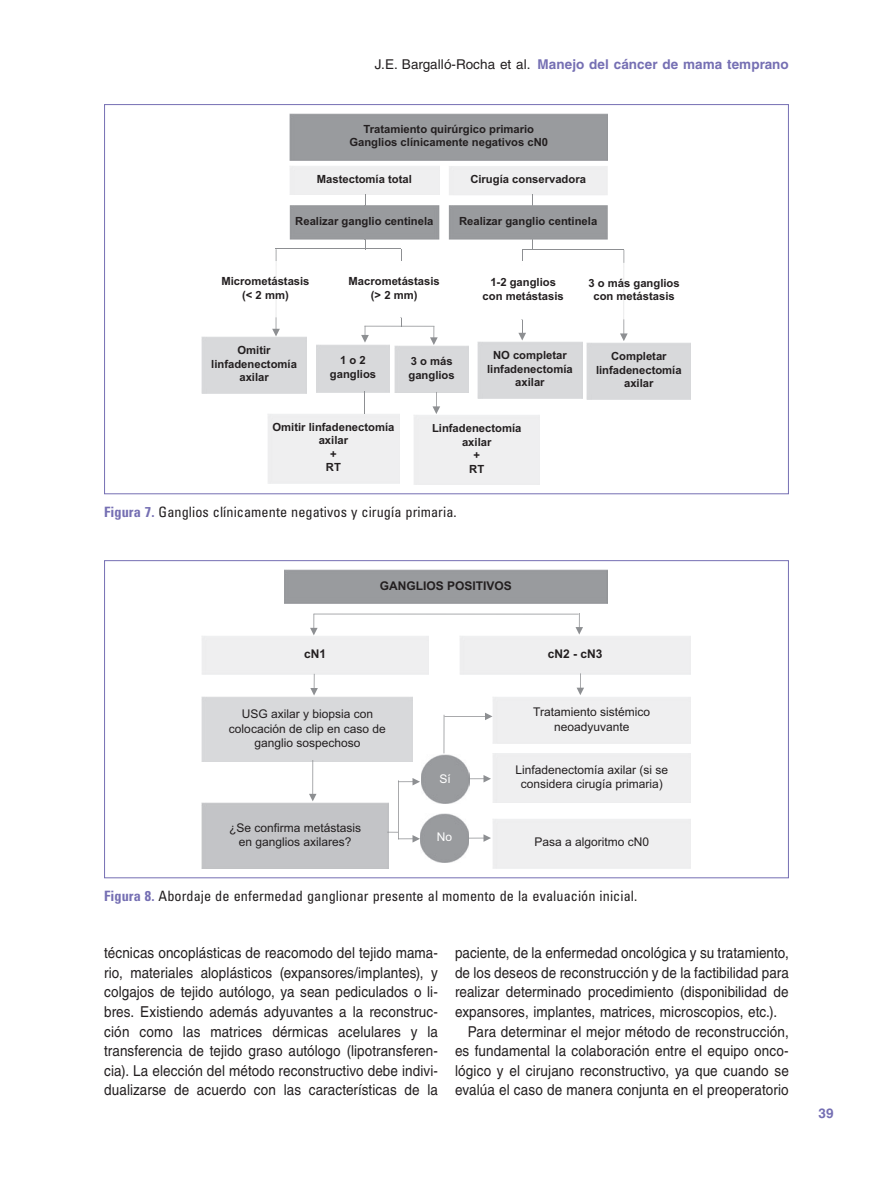
<style>
.page{position:relative;width:893px;height:1191px;background:#fff}
.page>*{position:absolute;margin:0;border:0;box-sizing:border-box;transform-origin:0 0}
.t1{font:15px/19.5px "Helvetica LT Std";letter-spacing:.005em;color:#231f20;text-align:justify;scale:.9 1}
.t2{font:condensed 14.25px "Univers LT Std";letter-spacing:.005em;color:#231f20}
.t3{font:700 13.5px "Helvetica LT Std";letter-spacing:.005em;color:#756fb3}
.t4{font:12px/14.4px "Arial";color:#231f20;text-align:center}
.t5{font:700 12px "Arial";color:#231f20}
.t6{font:12px "Arial";color:#fff}
.t7{font:700 11.25px/13.5px "Arial";color:#231f20;text-align:center}
.s1{font-weight:400;color:#231f20}
.s2{font-weight:700;color:#756fb3}
</style>
<div class="page">
<img style="left:421px;top:755px;width:49px;height:48px">
<img style="left:420px;top:813px;width:49px;height:49px">
<hr style="left:314px;top:613px;width:265px;height:1px;background:#8d8f92">
<hr style="left:444px;top:715px;width:1px;height:38px;background:#8d8f92">
<hr style="left:398px;top:780px;width:1px;height:59px;background:#8d8f92">
<svg style="left:310px;top:674px;width:8px;height:21px"></svg>
<svg style="left:310px;top:614px;width:8px;height:21px"></svg>
<hr style="left:312px;top:760px;width:1px;height:35px;background:#8d8f92">
<svg style="left:309px;top:794px;width:7px;height:7px"></svg>
<svg style="left:575px;top:613px;width:8px;height:21px"></svg>
<svg style="left:577px;top:673px;width:7px;height:22px"></svg>
<hr style="left:444px;top:716px;width:42px;height:1px;background:#8d8f92">
<svg style="left:485px;top:712px;width:7px;height:8px"></svg>
<svg style="left:469px;top:775px;width:22px;height:7px"></svg>
<svg style="left:469px;top:834px;width:22px;height:8px"></svg>
<svg style="left:398px;top:778px;width:22px;height:7px"></svg>
<svg style="left:387px;top:831px;width:33px;height:11px"></svg>
<hr style="left:365px;top:195px;width:1px;height:55px;background:#8d8f92">
<hr style="left:364px;top:326px;width:70px;height:1px;background:#8d8f92">
<img style="left:365px;top:205px;width:1px;height:35px">
<hr style="left:532px;top:194px;width:1px;height:55px;background:#8d8f92">
<div style="left:449px;top:205px;width:159px;height:35px;background:#999b9e"></div>
<img style="left:532px;top:205px;width:1px;height:35px">
<hr style="left:276px;top:249px;width:1px;height:81px;background:#8d8f92">
<svg style="left:272px;top:329px;width:8px;height:7px"></svg>
<hr style="left:401px;top:249px;width:1px;height:77px;background:#8d8f92">
<img style="left:276px;top:261px;width:1px;height:57px">
<img style="left:401px;top:261px;width:1px;height:57px">
<hr style="left:522px;top:249px;width:1px;height:85px;background:#8d8f92">
<svg style="left:518px;top:333px;width:8px;height:7px"></svg>
<hr style="left:623px;top:250px;width:1px;height:85px;background:#8d8f92">
<svg style="left:620px;top:333px;width:8px;height:8px"></svg>
<hr style="left:522px;top:249px;width:102px;height:1px;background:#8d8f92">
<img style="left:522px;top:261px;width:1px;height:58px">
<img style="left:623px;top:262px;width:1px;height:58px">
<svg style="left:361px;top:326px;width:8px;height:17px"></svg>
<svg style="left:430px;top:326px;width:8px;height:19px"></svg>
<svg style="left:432px;top:392px;width:8px;height:22px"></svg>
<svg style="left:364px;top:391px;width:1px;height:22px"></svg>
<hr style="left:276px;top:248px;width:125px;height:1px;background:#8d8f92">
<p class="t3" style="left:375px;top:56px;width:415px"><span class="s1">J.E. Bargalló-Rocha et al.</span> Manejo del cáncer de mama temprano</p>
<p class="t7" style="left:349px;top:122px;width:200px">Tratamiento quirúrgico primario<br>Ganglios clínicamente negativos cN0</p>
<p class="t7" style="left:317px;top:172px;width:97px">Mastectomía total</p>
<p class="t7" style="left:295px;top:214px;width:140px">Realizar ganglio centinela</p>
<p class="t7" style="left:470px;top:173px;width:117px">Cirugía conservadora</p>
<p class="t7" style="left:459px;top:214px;width:140px">Realizar ganglio centinela</p>
<p class="t7" style="left:221px;top:275px;width:90px">Micrometástasis (&lt; 2 mm)</p>
<p class="t7" style="left:349px;top:275px;width:93px">Macrometástasis (&gt; 2 mm)</p>
<p class="t7" style="left:483px;top:275px;width:83px">1-2 ganglios con metástasis</p>
<p class="t7" style="left:588px;top:276px;width:93px">3 o más ganglios con metástasis</p>
<p class="t7" style="left:211px;top:343px;width:87px">Omitir linfadenectomía axilar</p>
<p class="t7" style="left:330px;top:354px;width:48px">1 o 2 ganglios</p>
<p class="t7" style="left:408px;top:354px;width:48px;text-align:left">3 o más ganglios</p>
<p class="t7" style="left:487px;top:349px;width:87px">NO completar linfadenectomía axilar</p>
<p class="t7" style="left:596px;top:349px;width:87px">Completar linfadenectomía axilar</p>
<p class="t7" style="left:272px;top:420px;width:123px">Omitir linfadenectomía axilar<br>+<br>RT</p>
<p class="t7" style="left:432px;top:421px;width:91px">Linfadenectomía axilar<br>+<br>RT</p>
<p class="t2" style="left:104px;top:503px;width:354px"><span class="s2">Figura 7.</span> Ganglios clínicamente negativos y cirugía primaria.</p>
<p class="t5" style="left:380px;top:577px;width:134px">GANGLIOS POSITIVOS</p>
<p class="t5" style="left:304px;top:645px;width:24px">cN1</p>
<p class="t5" style="left:548px;top:645px;width:56px">cN2 - cN3</p>
<p class="t4" style="left:229px;top:707px;width:158px">USG axilar y biopsia con colocación de clip en caso de ganglio sospechoso</p>
<p class="t4" style="left:533px;top:705px;width:118px">Tratamiento sistémico neoadyuvante</p>
<p class="t4" style="left:515px;top:762px;width:154px">Linfadenectomía axilar (si se considera cirugía primaria)</p>
<p class="t6" style="left:440px;top:770px;width:13px">Sí</p>
<p class="t4" style="left:229px;top:820px;width:134px">¿Se confirma metástasis en ganglios axilares?</p>
<p class="t6" style="left:437px;top:829px;width:17px">No</p>
<p class="t4" style="left:534px;top:835px;width:116px">Pasa a algoritmo cN0</p>
<p class="t2" style="left:104px;top:887px;width:535px"><span class="s2">Figura 8.</span> Abordaje de enfermedad ganglionar presente al momento de la evaluación inicial.</p>
<p class="t1" style="left:104px;top:943px;width:372px">técnicas oncoplásticas de reacomodo del tejido mama&shy;rio, materiales aloplásticos (expansores/implantes), y colgajos de tejido autólogo, ya sean pediculados o li&shy;bres. Existiendo además adyuvantes a la reconstruc&shy;ción como las matrices dérmicas acelulares y la transferencia de tejido graso autólogo (lipotransferen&shy;cia). La elección del método reconstructivo debe indivi&shy;dualizarse de acuerdo con las características de la</p>
<p class="t1" style="left:455px;top:943px;width:372px">paciente, de la enfermedad oncológica y su tratamiento,</p>
<p class="t1" style="left:455px;top:962px;width:372px">de los deseos de reconstrucción y de la factibilidad para</p>
<p class="t1" style="left:455px;top:982px;width:372px">realizar determinado procedimiento (disponibilidad de</p>
<p class="t1" style="left:455px;top:1002px;width:359px">expansores, implantes, matrices, microscopios, etc.).</p>
<p class="t1" style="left:468px;top:1021px;width:358px">Para determinar el mejor método de reconstrucción,</p>
<p class="t1" style="left:455px;top:1041px;width:372px">es fundamental la colaboración entre el equipo onco-</p>
<p class="t1" style="left:455px;top:1060px;width:372px">lógico y el cirujano reconstructivo, ya que cuando se</p>
<p class="t1" style="left:455px;top:1080px;width:372px">evalúa el caso de manera conjunta en el preoperatorio</p>
<p class="t3" style="left:819px;top:1104px;width:17px">39</p>
</div>
